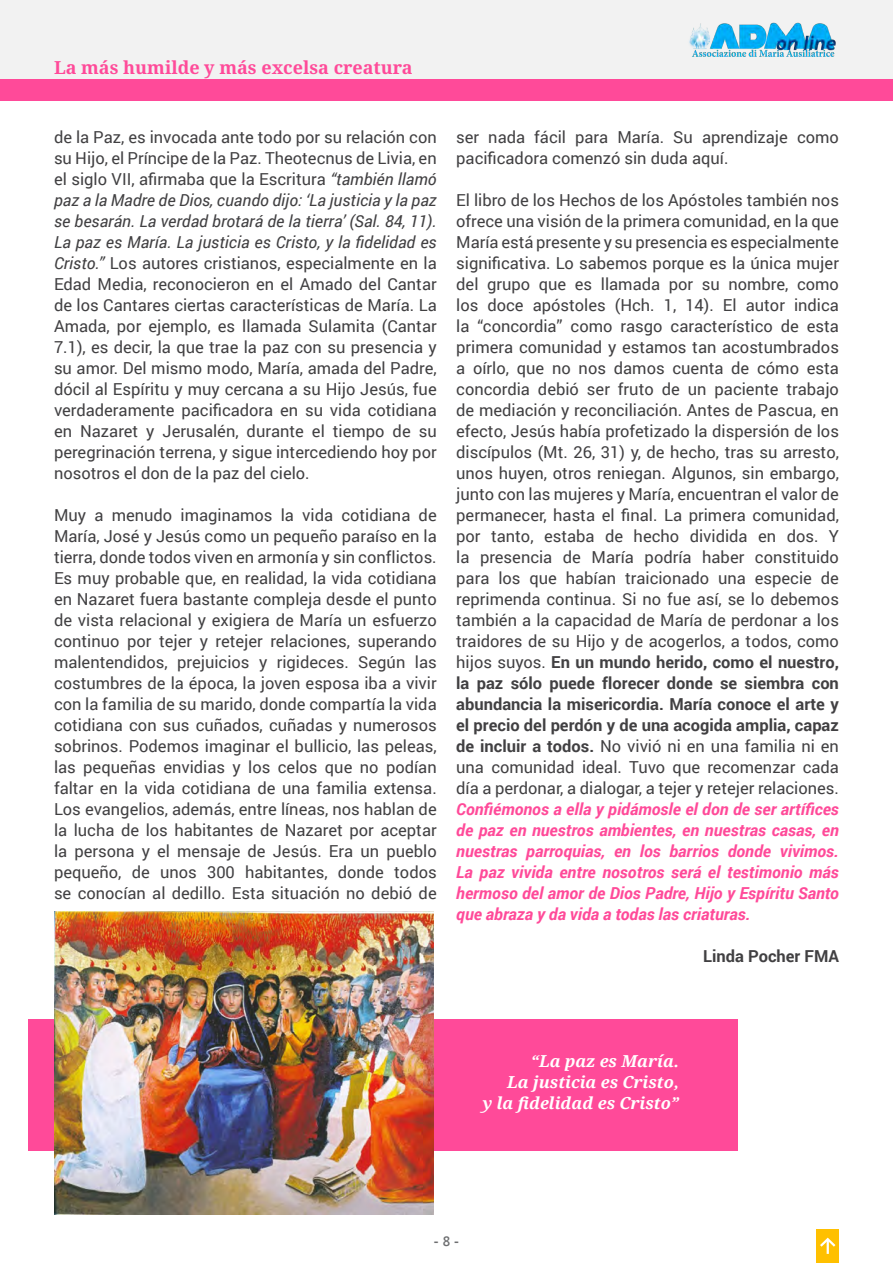
<style>
.page{position:relative;width:893px;height:1263px;background:#fff}
.page>*{position:absolute;margin:0;border:0;box-sizing:border-box;transform-origin:0 0}
.t1{font:700 18px "Noto Serif";color:#ff4a99}
.t2{font:16.5px/21px "Roboto";color:#414042;text-align:justify}
.t3{font:italic 700 16.5px "Noto Serif";color:#fff}
.t4{font:700 16.5px "Roboto";color:#414042}
.t5{font:700 13.5px "Segoe UI";color:#6d6e70}
.s1{font-style:italic}
.s2{font-weight:700}
.s3{font-weight:700;font-style:italic;color:#ff4a99}
.s4{font-weight:600}
</style>
<div class="page">
<div style="left:0;top:0;width:893px;height:80px;background:#f2f2f2"></div>
<img style="left:689px;top:22px;width:147px;height:35px">
<div style="left:816px;top:1229px;width:23px;height:34px;background:#ffc000"></div>
<svg style="left:820px;top:1237px;width:16px;height:17px"></svg>
<div style="left:0;top:80px;width:893px;height:20px;background:#ff4a99"></div>
<div style="left:28px;top:1019px;width:709px;height:132px;background:#ff4a99"></div>
<img style="left:54px;top:911px;width:380px;height:304px">
<p class="t1" style="left:54px;top:54px;width:360px">La más humilde y más excelsa creatura</p>
<p class="t2" style="left:54px;top:126px;width:384px">de la Paz, es invocada ante todo por su relación con su Hijo, el Príncipe de la Paz. Theotecnus de Livia, en el siglo VII, afirmaba que la Escritura <span class="s1">“también llamó paz a la Madre de Dios, cuando dijo: ‘La justicia y la paz se besarán. La verdad brotará de la tierra’ (Sal. 84, 11).<br>La paz es María. La justicia es Cristo, y la fidelidad es Cristo.”</span> Los autores cristianos, especialmente en la Edad Media, reconocieron en el Amado del Cantar de los Cantares ciertas características de María. La Amada, por ejemplo, es llamada Sulamita (Cantar 7.1), es decir, la que trae la paz con su presencia y su amor. Del mismo modo, María, amada del Padre, dócil al Espíritu y muy cercana a su Hijo Jesús, fue verdaderamente pacificadora en su vida cotidiana en Nazaret y Jerusalén, durante el tiempo de su peregrinación terrena, y sigue intercediendo hoy por nosotros el don de la paz del cielo.</p>
<p class="t2" style="left:54px;top:504px;width:384px">Muy a menudo imaginamos la vida cotidiana de María, José y Jesús como un pequeño paraíso en la tierra, donde todos viven en armonía y sin conflictos.<br>Es muy probable que, en realidad, la vida cotidiana en Nazaret fuera bastante compleja desde el punto de vista relacional y exigiera de María un esfuerzo continuo por tejer y retejer relaciones, superando malentendidos, prejuicios y rigideces. Según las costumbres de la época, la joven esposa iba a vivir con la familia de su marido, donde compartía la vida cotidiana con sus cuñados, cuñadas y numerosos sobrinos. Podemos imaginar el bullicio, las peleas, las pequeñas envidias y los celos que no podían faltar en la vida cotidiana de una familia extensa.<br>Los evangelios, además, entre líneas, nos hablan de la lucha de los habitantes de Nazaret por aceptar la persona y el mensaje de Jesús. Era un pueblo pequeño, de unos 300 habitantes, donde todos se conocían al dedillo. Esta situación no debió de</p>
<p class="t2" style="left:456px;top:126px;width:384px">ser nada fácil para María. Su aprendizaje como pacificadora comenzó sin duda aquí.</p>
<p class="t2" style="left:456px;top:189px;width:384px">El libro de los Hechos de los Apóstoles también nos ofrece una visión de la primera comunidad, en la que María está presente y su presencia es especialmente significativa. Lo sabemos porque es la única mujer del grupo que es llamada por su nombre, como los doce apóstoles (Hch. 1, 14). El autor indica la “concordia” como rasgo característico de esta primera comunidad y estamos tan acostumbrados a oírlo, que no nos damos cuenta de cómo esta concordia debió ser fruto de un paciente trabajo de mediación y reconciliación. Antes de Pascua, en efecto, Jesús había profetizado la dispersión de los discípulos (Mt. 26, 31) y, de hecho, tras su arresto, unos huyen, otros reniegan. Algunos, sin embargo, junto con las mujeres y María, encuentran el valor de permanecer, hasta el final. La primera comunidad, por tanto, estaba de hecho dividida en dos. Y la presencia de María podría haber constituido para los que habían traicionado una especie de reprimenda continua. Si no fue así, se lo debemos también a la capacidad de María de perdonar a los traidores de su Hijo y de acogerlos, a todos, como hijos suyos. <span class="s2">En un mundo herido, como el nuestro, la paz sólo puede florecer donde se siembra con abundancia la misericordia. María conoce el arte y el precio del perdón y de una acogida amplia, capaz de incluir a todos.</span> No vivió ni en una familia ni en una comunidad ideal. Tuvo que recomenzar cada día a perdonar, a dialogar, a tejer y retejer relaciones.<br><span class="s3">Confiémonos a ella y pidámosle el don de ser artífices de paz en nuestros ambientes, en nuestras casas, en nuestras parroquias, en los barrios donde vivimos.<br>La paz vivida entre nosotros será el testimonio más hermoso del amor de Dios Padre, Hijo y Espíritu Santo que abraza y da vida a todas las criaturas.</span></p>
<p class="t4" style="left:703px;top:944px;width:137px">Linda Pocher FMA</p>
<p class="t3" style="left:531px;top:1049px;width:150px">“La paz es María.</p>
<p class="t3" style="left:507px;top:1070px;width:173px">La justicia es Cristo,</p>
<p class="t3" style="left:483px;top:1091px;width:198px">y la fidelidad es Cristo”</p>
<p class="t5" style="left:434px;top:1229px;width:27px">- <span class="s4">8</span> -</p>
</div>
